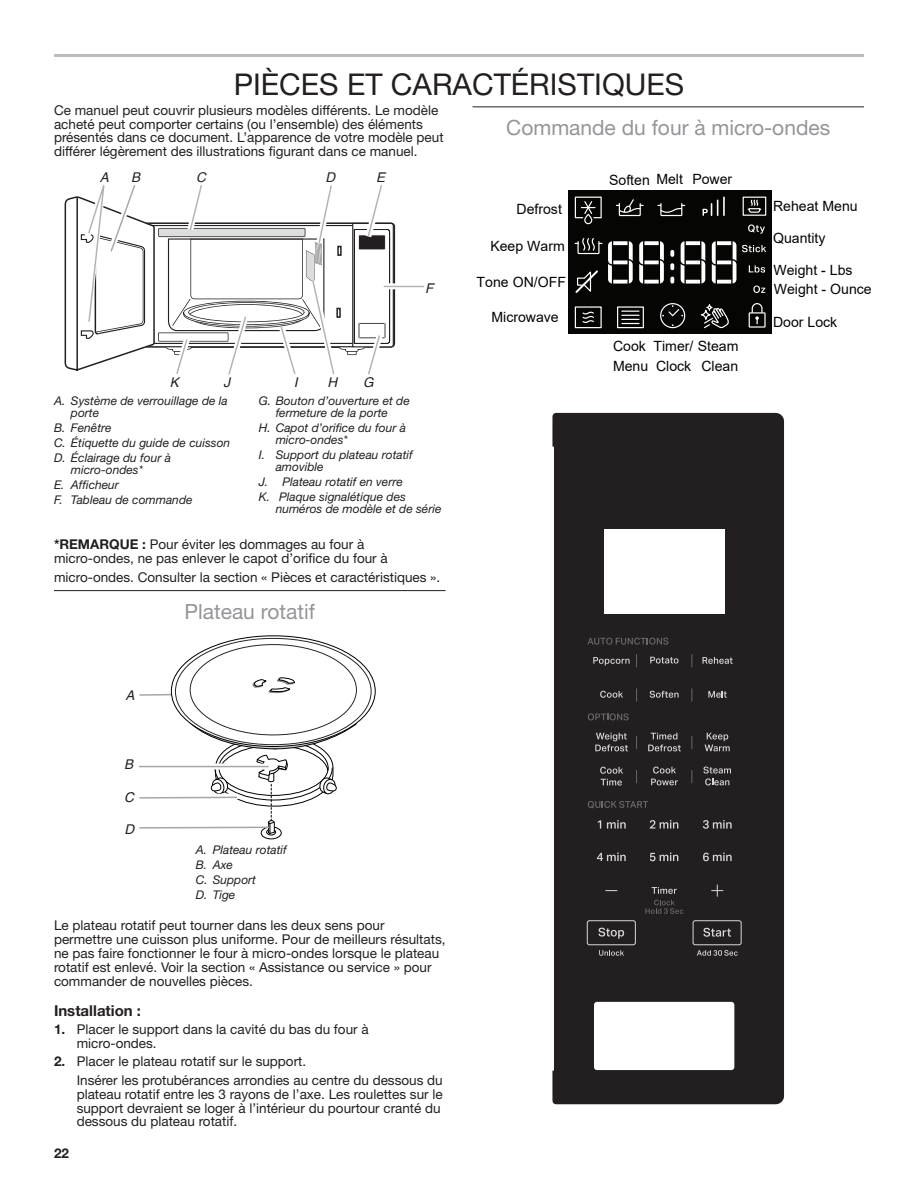
<style>
.page{position:relative;width:918px;height:1188px;background:#fff}
.page>*{position:absolute;margin:0;border:0;box-sizing:border-box;transform-origin:0 0}
.Heading_1{font:30px "Helvetica Neue LT Std";color:#231f20}
.Heading_2{font:21px "Helvetica Neue LT Std";color:#939598}
.Heading_3_Plus{font:700 15px "Helvetica Neue LT Std";color:#231f20}
.t1{font:14.1px/19.8px "Arial";color:#040503}
.Body{font:13.5px/13.8px "Helvetica Neue LT Std";color:#231f20}
.Body_Indent{font:13.5px/14px "Helvetica Neue LT Std";color:#231f20}
.Numbered_List_Start{font:13.5px/13.8px "Helvetica Neue LT Std";color:#231f20}
.t2{font:italic 13.5px "Helvetica";color:#231f20}
.t3{font:700 13.5px "Helvetica Neue LT Std";color:#231f20}
.Table_Callouts{font:italic 12px/12px "Helvetica Neue LT Std";color:#231f20}
.s1{font-weight:700}
</style>
<div class="page">
<hr style="left:54px;top:54px;width:810px;height:3px;background:#bcbdc0">
<hr style="left:54px;top:590px;width:392px;height:1px;background:#231f20">
<hr style="left:472px;top:106px;width:392px;height:1px;background:#231f20">
<div style="left:261px;top:827px;width:20px;height:12px;border:1px solid #000;border-radius:50%"></div>
<div style="left:266px;top:829px;width:10px;height:6px;border:1px solid #000;border-radius:50%"></div>
<svg style="left:139px;top:677px;width:218px;height:157px"></svg>
<svg style="left:65px;top:185px;width:347px;height:190px"></svg>
<hr style="left:384px;top:286px;width:40px;height:1px;background:#b2b4b6">
<div style="left:569px;top:190px;width:203px;height:144px;background:#050504"></div>
<div style="left:584px;top:214px;width:8px;height:10px;border:1px solid #fff;border-radius:3px"></div>
<svg style="left:574px;top:196px;width:28px;height:23px"></svg>
<svg style="left:575px;top:238px;width:27px;height:17px"></svg>
<svg style="left:575px;top:270px;width:23px;height:23px"></svg>
<svg style="left:616px;top:199px;width:27px;height:18px"></svg>
<svg style="left:658px;top:203px;width:27px;height:14px"></svg>
<svg style="left:703px;top:197px;width:22px;height:19px"></svg>
<div style="left:743px;top:197px;width:23px;height:19px;border:1px solid #fff"></div>
<svg style="left:748px;top:199px;width:13px;height:14px"></svg>
<div style="left:575px;top:306px;width:27px;height:22px;border:1px solid #fff"></div>
<svg style="left:582px;top:311px;width:12px;height:12px"></svg>
<div style="left:660px;top:303px;width:25px;height:25px;border:1px solid #fff;border-radius:50%"></div>
<svg style="left:662px;top:305px;width:21px;height:12px"></svg>
<svg style="left:749px;top:303px;width:17px;height:25px"></svg>
<div style="left:701px;top:310px;width:10px;height:10px;border:1px solid #fff;border-radius:50%"></div>
<div style="left:706px;top:304px;width:7px;height:7px;border:1px solid #fff;border-radius:50%"></div>
<svg style="left:703px;top:307px;width:26px;height:22px"></svg>
<div style="left:617px;top:306px;width:27px;height:22px;border:1px solid #fff"></div>
<svg style="left:622px;top:311px;width:17px;height:13px"></svg>
<svg style="left:742px;top:245px;width:24px;height:7px"></svg>
<svg style="left:749px;top:265px;width:16px;height:8px"></svg>
<svg style="left:753px;top:286px;width:12px;height:7px"></svg>
<svg style="left:748px;top:224px;width:17px;height:10px"></svg>
<svg style="left:608px;top:241px;width:25px;height:43px"></svg>
<svg style="left:639px;top:241px;width:25px;height:43px"></svg>
<svg style="left:670px;top:250px;width:4px;height:7px"></svg>
<svg style="left:670px;top:263px;width:4px;height:7px"></svg>
<svg style="left:670px;top:277px;width:4px;height:7px"></svg>
<svg style="left:681px;top:241px;width:24px;height:43px"></svg>
<svg style="left:712px;top:241px;width:24px;height:43px"></svg>
<div style="left:552px;top:413px;width:232px;height:691px;background:#231f20"></div>
<svg style="left:594px;top:1002px;width:140px;height:68px"></svg>
<div style="left:604px;top:529px;width:120px;height:84px;background:#fff"></div>
<svg style="left:587px;top:638px;width:81px;height:7px"></svg>
<svg style="left:588px;top:801px;width:60px;height:8px"></svg>
<svg style="left:703px;top:657px;width:30px;height:7px"></svg>
<svg style="left:593px;top:657px;width:37px;height:9px"></svg>
<svg style="left:650px;top:657px;width:29px;height:7px"></svg>
<svg style="left:708px;top:691px;width:19px;height:7px"></svg>
<svg style="left:600px;top:691px;width:23px;height:7px"></svg>
<svg style="left:650px;top:691px;width:29px;height:7px"></svg>
<svg style="left:598px;top:820px;width:3px;height:9px"></svg>
<svg style="left:607px;top:820px;width:19px;height:9px"></svg>
<svg style="left:650px;top:820px;width:28px;height:9px"></svg>
<svg style="left:703px;top:820px;width:29px;height:9px"></svg>
<svg style="left:597px;top:853px;width:29px;height:8px"></svg>
<svg style="left:650px;top:853px;width:28px;height:8px"></svg>
<svg style="left:703px;top:853px;width:29px;height:8px"></svg>
<svg style="left:703px;top:928px;width:28px;height:9px"></svg>
<svg style="left:652px;top:887px;width:25px;height:7px"></svg>
<svg style="left:712px;top:885px;width:11px;height:11px"></svg>
<svg style="left:645px;top:900px;width:38px;height:14px"></svg>
<svg style="left:599px;top:950px;width:25px;height:6px"></svg>
<svg style="left:697px;top:950px;width:41px;height:6px"></svg>
<svg style="left:588px;top:713px;width:41px;height:7px"></svg>
<svg style="left:705px;top:733px;width:25px;height:18px"></svg>
<svg style="left:595px;top:733px;width:33px;height:18px"></svg>
<svg style="left:648px;top:733px;width:33px;height:18px"></svg>
<svg style="left:691px;top:655px;width:1px;height:12px"></svg>
<svg style="left:636px;top:655px;width:1px;height:12px"></svg>
<svg style="left:691px;top:689px;width:1px;height:12px"></svg>
<svg style="left:691px;top:736px;width:1px;height:12px"></svg>
<svg style="left:636px;top:736px;width:1px;height:12px"></svg>
<svg style="left:691px;top:771px;width:1px;height:12px"></svg>
<svg style="left:636px;top:771px;width:1px;height:12px"></svg>
<svg style="left:636px;top:689px;width:1px;height:12px"></svg>
<svg style="left:703px;top:767px;width:28px;height:18px"></svg>
<svg style="left:600px;top:767px;width:23px;height:19px"></svg>
<svg style="left:651px;top:767px;width:27px;height:18px"></svg>
<svg style="left:598px;top:928px;width:26px;height:11px"></svg>
<div style="left:587px;top:920px;width:49px;height:25px;border:1px solid #dad7d7;border-radius:2px"></div>
<div style="left:693px;top:920px;width:49px;height:25px;border:1px solid #dad7d7;border-radius:2px"></div>
<h1 class="Heading_1" style="left:234px;top:66px;width:452px">PIÈCES ET CARACTÉRISTIQUES</h1>
<p class="Body" style="left:54px;top:103px;width:391px">Ce manuel peut couvrir plusieurs modèles différents. Le modèle acheté peut comporter certains (ou l’ensemble) des éléments présentés dans ce document. L’apparence de votre modèle peut différer légèrement des illustrations figurant dans ce manuel.</p>
<h2 class="Heading_2" style="left:506px;top:115px;width:326px">Commande du four à micro-ondes</h2>
<p class="t2" style="left:100px;top:167px;width:10px">A</p>
<p class="t2" style="left:196px;top:167px;width:11px">C</p>
<p class="t2" style="left:376px;top:167px;width:10px">E</p>
<p class="t2" style="left:131px;top:167px;width:10px">B</p>
<p class="t2" style="left:325px;top:167px;width:11px">D</p>
<p class="t2" style="left:170px;top:372px;width:10px">K</p>
<p class="t2" style="left:224px;top:372px;width:8px">J</p>
<p class="t2" style="left:363px;top:372px;width:12px">G</p>
<p class="t2" style="left:294px;top:372px;width:5px">I</p>
<p class="t2" style="left:327px;top:372px;width:11px">H</p>
<p class="t2" style="left:425px;top:277px;width:10px">F</p>
<p class="Table_Callouts" style="left:71px;top:394px;width:158px;text-indent:-17px">A. Système de verrouillage de la porte</p>
<p class="Table_Callouts" style="left:54px;top:421px;width:59px">B. Fenêtre</p>
<p class="Table_Callouts" style="left:54px;top:436px;width:178px">C. Étiquette du guide de cuisson</p>
<p class="Table_Callouts" style="left:71px;top:451px;width:102px;text-indent:-17px">D. Éclairage du four à micro-ondes*</p>
<p class="Table_Callouts" style="left:54px;top:478px;width:66px">E. Afficheur</p>
<p class="Table_Callouts" style="left:54px;top:493px;width:140px">F. Tableau de commande</p>
<p class="Table_Callouts" style="left:259px;top:394px;width:153px;text-align:center">G. Bouton d’ouverture et de fermeture de la porte</p>
<p class="Table_Callouts" style="left:276px;top:421px;width:132px;text-indent:-17px">H. Capot d’orifice du four à micro-ondes*</p>
<p class="Table_Callouts" style="left:276px;top:448px;width:139px;text-indent:-17px">I. Support du plateau rotatif amovible</p>
<p class="Table_Callouts" style="left:259px;top:475px;width:146px">J. Plateau rotatif en verre</p>
<p class="Table_Callouts" style="left:276px;top:490px;width:167px;text-indent:-17px">K. Plaque signalétique des numéros de modèle et de série</p>
<p class="Body" style="left:54px;top:537px;width:335px"><span class="s1">*REMARQUE :</span> Pour éviter les dommages au four à micro-ondes, ne pas enlever le capot d’orifice du four à</p>
<p class="Body" style="left:54px;top:570px;width:388px">micro-ondes. Consulter la section « Pièces et caractéristiques ».</p>
<h2 class="Heading_2" style="left:185px;top:599px;width:132px">Plateau rotatif</h2>
<p class="t2" style="left:126px;top:688px;width:11px">A</p>
<p class="t2" style="left:124px;top:756px;width:11px">B</p>
<p class="t2" style="left:124px;top:789px;width:11px">C</p>
<p class="t2" style="left:125px;top:822px;width:11px">D</p>
<p class="Table_Callouts" style="left:196px;top:844px;width:92px">A. Plateau rotatif</p>
<p class="Table_Callouts" style="left:196px;top:859px;width:39px">B. Axe</p>
<p class="Table_Callouts" style="left:196px;top:874px;width:62px">C. Support</p>
<p class="Table_Callouts" style="left:196px;top:889px;width:41px">D. Tige</p>
<p class="Body" style="left:54px;top:918px;width:393px">Le plateau rotatif peut tourner dans les deux sens pour permettre une cuisson plus uniforme. Pour de meilleurs résultats, ne pas faire fonctionner le four à micro-ondes lorsque le plateau rotatif est enlevé. Voir la section « Assistance ou service » pour commander de nouvelles pièces.</p>
<h3 class="Heading_3_Plus" style="left:54px;top:1001px;width:89px">Installation :</h3>
<p class="Numbered_List_Start" style="left:77px;top:1022px;width:294px;text-indent:-23px"><span class="s1">1.</span> Placer le support dans la cavité du bas du four à micro-ondes.</p>
<p class="Body" style="left:54px;top:1055px;width:254px"><span class="s1">2.</span> Placer le plateau rotatif sur le support.</p>
<p class="Body_Indent" style="left:77px;top:1073px;width:368px">Insérer les protubérances arrondies au centre du dessous du plateau rotatif entre les 3 rayons de l’axe. Les roulettes sur le support devraient se loger à l’intérieur du pourtour cranté du dessous du plateau rotatif.</p>
<p class="t3" style="left:54px;top:1145px;width:17px">22</p>
<p class="t1" style="left:516px;top:199px;width:47px">Defrost</p>
<p class="t1" style="left:490px;top:236px;width:76px">Keep Warm</p>
<p class="t1" style="left:477px;top:272px;width:91px">Tone ON/OFF</p>
<p class="t1" style="left:491px;top:307px;width:69px">Microwave</p>
<p class="t1" style="left:609px;top:169px;width:125px">Soften Melt Power</p>
<p class="t1" style="left:613px;top:336px;width:127px;line-height:20.2px">Cook Timer/ Steam<br>Menu Clock</p>
<p class="t1" style="left:701px;top:356px;width:38px">Clean</p>
<p class="t1" style="left:773px;top:196px;width:86px">Reheat Menu</p>
<p class="t1" style="left:773px;top:228px;width:54px">Quantity</p>
<p class="t1" style="left:773px;top:260px;width:100px">Weight - Lbs<br>Weight - Ounce</p>
<p class="t1" style="left:773px;top:312px;width:66px">Door Lock</p>
</div>
